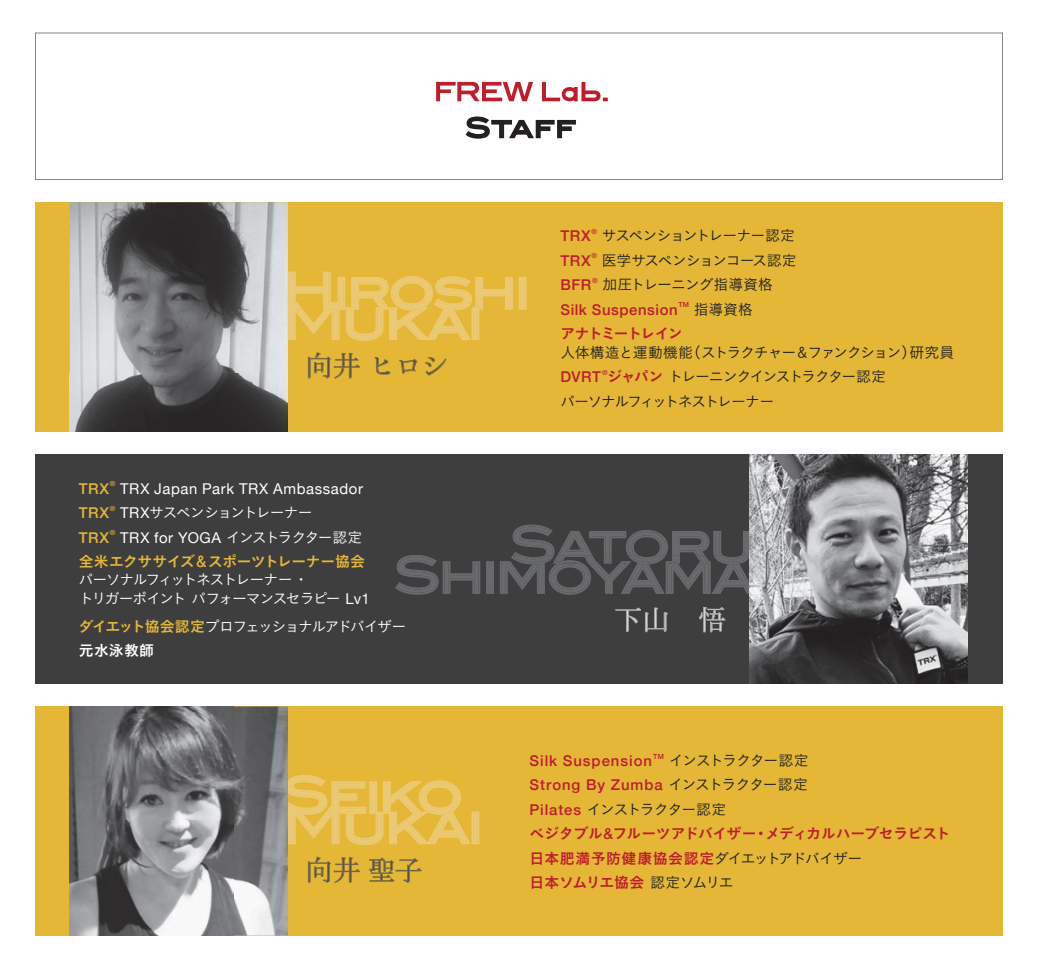
<style>
.page{position:relative;width:1042px;height:974px;background:#fff}
.page>*{position:absolute;margin:0;border:0;box-sizing:border-box;transform-origin:0 0}
.t1{font:49.88px "Blair Md ITCTT Medium";letter-spacing:-.055em;color:#ecca75}
.t2{font:49.88px "Blair Md ITCTT Medium";letter-spacing:-.055em;color:#696a6d}
.t3{font:500 28px "Ro H Min Sink Pro";letter-spacing:-.05em;color:#555148}
.t4{font:500 28px "Ro H Min Sink Pro";color:#d5d6d8}
.t5{font:26.95px "Blair Md ITCTT Medium";letter-spacing:.025em;color:#231f20}
.t6{font:14.88px/24.5px "Koburina Go Std W3";letter-spacing:-.075em;color:#231f20}
.t7{font:14.88px/18.4px "Koburina Go Std W3";letter-spacing:-.1em;color:#fff}
.t8{font:14.88px/24.5px "Koburina Go Std W6";letter-spacing:-.02em;color:#be1d2c}
.t9{font:500 14.88px/24.5px "Helvetica Neue";letter-spacing:.06em;color:#be1d2c}
.t10{font:14.88px "Helvetica Neue";letter-spacing:.04em;color:#fff}
.t11{font:14.88px "Koburina Go Std W6";letter-spacing:-.025em;color:#e4b737}
.t12{font:14.88px "Koburina Go Std W3";letter-spacing:-.11em;color:#231f20}
.t13{font:500 14.88px "Helvetica Neue";letter-spacing:.04em;color:#be1d2c}
.t14{font:14.88px "Koburina Go Std W3";letter-spacing:-.045em;color:#231f20}
.t15{font:14.88px "Koburina Go Std W6";letter-spacing:-.115em;color:#be1d2c}
.t16{font:500 14.88px "Helvetica Neue";letter-spacing:.05em;color:#e4b737}
.t17{font:14.88px "Koburina Go Std W6";letter-spacing:.02em;color:#fff}
.t18{font:500 7px "Helvetica Neue";color:#be1d2c}
.t19{font:500 7px "Helvetica Neue";color:#e4b737}
.s1{font-family:"Helvetica Neue";font-weight:500;color:#be1d2c}
.s2{font-family:"Koburina Go Std W6";color:#be1d2c}
.s3{font-family:"Helvetica Neue"}
.s4{font-family:"Koburina Go Std W3"}
.s5{font-family:"Koburina Go Std W6";color:#e4b737}
.s6{font-family:"Koburina Go Std W3";font-weight:400;color:#231f20}
.s7{font-family:"Helvetica Neue";font-weight:500}
.s8{font-family:"Koburina Go Std W3";color:#231f20}
</style>
<div class="page">
<svg style="left:35px;top:33px;width:968px;height:147px"></svg>
<div style="left:35px;top:202px;width:968px;height:229px;background:#e4b737"></div>
<div style="left:35px;top:454px;width:968px;height:230px;background:#3e3e3f"></div>
<img style="left:70px;top:202px;width:218px;height:229px">
<svg style="left:308px;top:352px;width:52px;height:26px"></svg>
<svg style="left:374px;top:357px;width:72px;height:18px"></svg>
<svg style="left:464px;top:116px;width:113px;height:23px"></svg>
<svg style="left:288px;top:271px;width:238px;height:70px"></svg>
<div style="left:35px;top:706px;width:968px;height:229px;background:#e4b737"></div>
<svg style="left:308px;top:856px;width:52px;height:26px"></svg>
<svg style="left:369px;top:857px;width:53px;height:25px"></svg>
<svg style="left:288px;top:775px;width:191px;height:70px"></svg>
<svg style="left:615px;top:607px;width:53px;height:25px"></svg>
<svg style="left:699px;top:607px;width:26px;height:25px"></svg>
<svg style="left:395px;top:524px;width:355px;height:70px"></svg>
<img style="left:750px;top:454px;width:218px;height:229px">
<img style="left:70px;top:706px;width:218px;height:229px">
<img style="left:285px;top:776px;width:3px;height:37px">
<img style="left:284px;top:780px;width:4px;height:30px">
<img style="left:288px;top:806px;width:1px;height:38px">
<svg style="left:436px;top:82px;width:172px;height:19px"></svg>
<h3 class="t5" style="left:465px;top:106px;width:112px">Staff</h3>
<h1 class="t1" style="left:283px;top:250px;width:249px">Hiroshi</h1>
<h1 class="t1" style="left:283px;top:280px;width:202px">Mukai</h1>
<h2 class="t3" style="left:305px;top:348px;width:146px">向井 ヒロシ</h2>
<p class="t9" style="left:560px;top:222px;width:32px">TRX</p>
<p class="t18" style="left:591px;top:225px;width:7px">®</p>
<p class="t6" style="left:602px;top:223px;width:195px">サスペンショントレーナー認定</p>
<p class="t9" style="left:560px;top:247px;width:32px">TRX</p>
<p class="t18" style="left:591px;top:250px;width:7px">®</p>
<p class="t6" style="left:602px;top:247px;width:196px">医学サスペンションコース認定</p>
<p class="t9" style="left:560px;top:271px;width:32px">BFR</p>
<p class="t18" style="left:592px;top:274px;width:7px">®</p>
<p class="t14" style="left:602px;top:273px;width:172px">加圧トレーニング指導資格</p>
<p class="t13" style="left:560px;top:297px;width:119px">Silk Suspension</p>
<p class="t18" style="left:678px;top:299px;width:12px">TM</p>
<p class="t6" style="left:694px;top:296px;width:60px">指導資格</p>
<p class="t15" style="left:560px;top:322px;width:124px">アナトミートレイン</p>
<p class="t6" style="left:560px;top:339px;width:395px">人体構造と運動機能（ストラクチャー＆ファンクション）研究員<br><span class="s1">DVRT</span> <span class="s2">ジャパン</span>トレーニンクインストラクター認定</p>
<p class="t18" style="left:602px;top:366px;width:7px">®</p>
<p class="t12" style="left:560px;top:390px;width:215px">パーソナルフィットネストレーナー</p>
<p class="t16" style="left:79px;top:476px;width:32px">TRX</p>
<p class="t19" style="left:110px;top:478px;width:7px">®</p>
<p class="t10" style="left:120px;top:477px;width:244px">TRX Japan Park TRX Ambassador</p>
<p class="t16" style="left:79px;top:501px;width:32px">TRX</p>
<p class="t19" style="left:110px;top:502px;width:7px">®</p>
<p class="t7" style="left:120px;top:503px;width:194px"><span class="s3">TRX</span>サスペンショントレーナー</p>
<p class="t16" style="left:79px;top:525px;width:32px">TRX</p>
<p class="t19" style="left:110px;top:527px;width:7px">®</p>
<p class="t10" style="left:120px;top:526px;width:244px">TRX for YOGA <span class="s4">インストラクター認定</span></p>
<p class="t11" style="left:79px;top:550px;width:288px">全米エクササイズ＆スポーツトレーナー協会</p>
<p class="t7" style="left:79px;top:570px;width:293px">パーソナルフィットネストレーナー・<br>トリガーポイントパフォーマンスセラピー <span class="s3">Lv1</span></p>
<p class="t7" style="left:79px;top:617px;width:329px"><span class="s5">ダイエット協会認定</span>プロフェッショナルアドバイザー</p>
<p class="t17" style="left:79px;top:639px;width:77px">元水泳教師</p>
<h1 class="t2" style="left:510px;top:504px;width:246px">Satoru</h1>
<h1 class="t2" style="left:394px;top:534px;width:362px">Shimoyama</h1>
<h2 class="t4" style="left:614px;top:602px;width:113px">下山 悟</h2>
<h1 class="t1" style="left:283px;top:754px;width:182px">Seiko</h1>
<h1 class="t1" style="left:283px;top:784px;width:202px">Mukai</h1>
<h2 class="t3" style="left:305px;top:852px;width:119px">向井 聖子</h2>
<p class="t9" style="left:529px;top:747px;width:281px">Silk Suspension<sup>TM</sup> <span class="s6">インストラクター認定<br></span>Strong By Zumba <span class="s6">インストラクター認定</span></p>
<p class="t6" style="left:529px;top:796px;width:198px"><span class="s1">Pilates</span> インストラクター認定</p>
<p class="t8" style="left:529px;top:821px;width:422px">ベジタブル<span class="s7">&amp;</span>フルーツアドバイザー・メディカルハーブセラピスト日本肥満予防健康協会認定<span class="s8">ダイエットアドバイザー<br></span>日本ソムリエ協会<span class="s8">認定ソムリエ</span></p>
</div>
